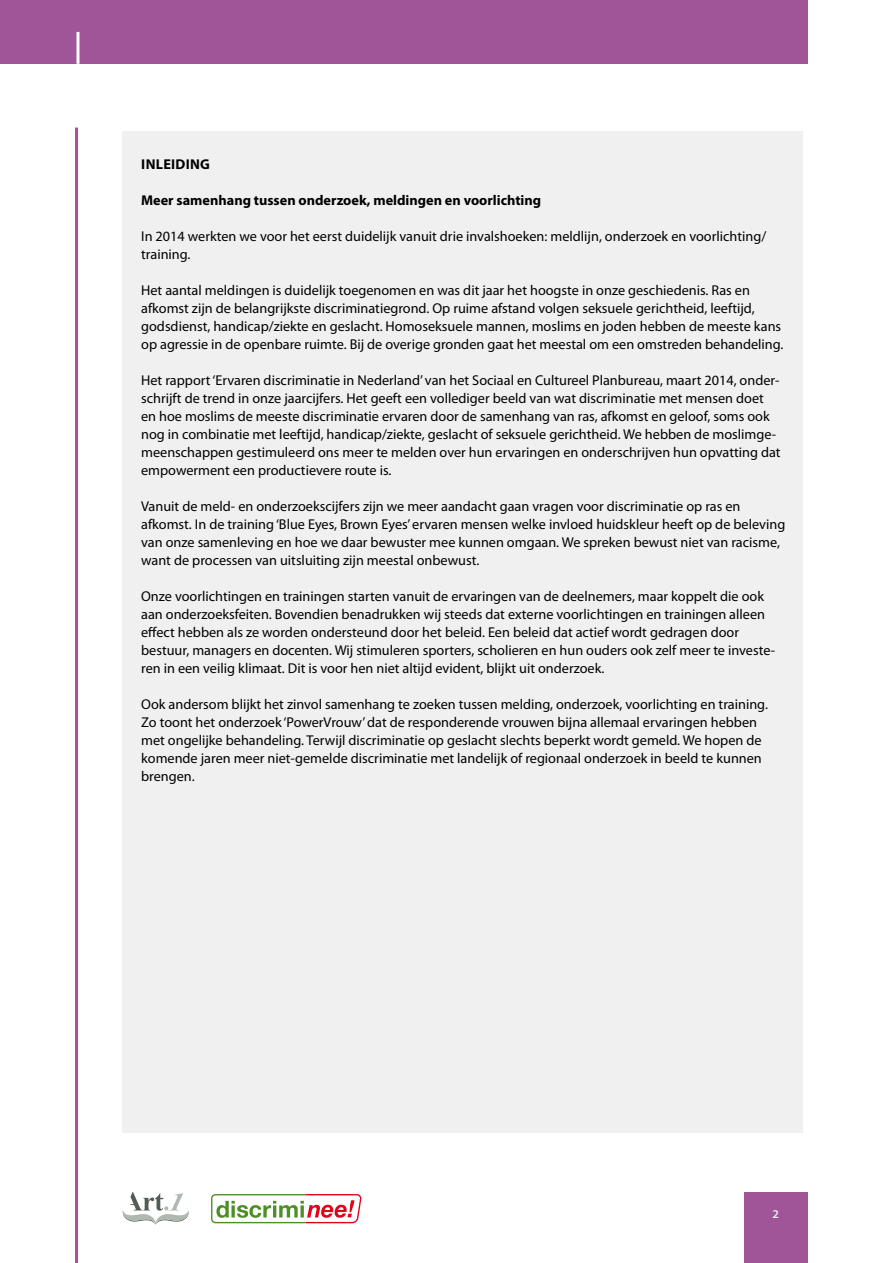
<style>
.page{position:relative;width:893px;height:1263px;background:#fff}
.page>*{position:absolute;margin:0;border:0;box-sizing:border-box;transform-origin:0 0}
.t1{font:14.25px/18px "Myriad Pro";color:#000}
.t2{font:700 14.25px "Myriad Pro";color:#000}
.t3{font:600 12px "Myriad Pro";color:#f0f0f1}
</style>
<div class="page">
<div style="left:0;top:0;width:808px;height:64px;background:#a05598"></div>
<hr style="left:75px;top:128px;width:3px;height:1135px;background:#a05598">
<hr style="left:76px;top:32px;width:3px;height:32px;background:#fff">
<div style="left:744px;top:1192px;width:64px;height:71px;background:#a05598"></div>
<svg style="left:123px;top:1192px;width:66px;height:33px"></svg>
<svg style="left:211px;top:1194px;width:151px;height:30px"></svg>
<div style="left:122px;top:131px;width:681px;height:1001px;background:#f0f0f1"></div>
<p class="t2" style="left:141px;top:154px;width:70px">Inleiding</p>
<p class="t2" style="left:141px;top:190px;width:402px">Meer samenhang tussen onderzoek, meldingen en voorlichting</p>
<p class="t1" style="left:141px;top:227px;width:627px">In 2014 werkten we voor het eerst duidelijk vanuit drie invalshoeken: meldlijn, onderzoek en voorlichting/ training.</p>
<p class="t1" style="left:141px;top:281px;width:644px">Het aantal meldingen is duidelijk toegenomen en was dit jaar het hoogste in onze geschiedenis. Ras en afkomst zijn de belangrijkste discriminatiegrond. Op ruime afstand volgen seksuele gerichtheid, leeftijd, godsdienst, handicap/ziekte en geslacht. Homoseksuele mannen, moslims en joden hebben de meeste kans op agressie in de openbare ruimte. Bij de overige gronden gaat het meestal om een omstreden behandeling.</p>
<p class="t1" style="left:141px;top:370px;width:641px">Het rapport ‘Ervaren discriminatie in Nederland’ van het Sociaal en Cultureel Planbureau, maart 2014, onder&shy;schrijft de trend in onze jaarcijfers. Het geeft een vollediger beeld van wat discriminatie met mensen doet en hoe moslims de meeste discriminatie ervaren door de samenhang van ras, afkomst en geloof, soms ook nog in combinatie met leeftijd, handicap/ziekte, geslacht of seksuele gerichtheid. We hebben de moslimge&shy;meenschappen gestimuleerd ons meer te melden over hun ervaringen en onderschrijven hun opvatting dat empowerment een productievere route is.</p>
<p class="t1" style="left:141px;top:496px;width:646px">Vanuit de meld- en onderzoekscijfers zijn we meer aandacht gaan vragen voor discriminatie op ras en afkomst. In de training ‘Blue Eyes, Brown Eyes’ ervaren mensen welke invloed huidskleur heeft op de beleving van onze samenleving en hoe we daar bewuster mee kunnen omgaan. We spreken bewust niet van racisme, want de processen van uitsluiting zijn meestal onbewust.</p>
<p class="t1" style="left:141px;top:586px;width:635px">Onze voorlichtingen en trainingen starten vanuit de ervaringen van de deelnemers, maar koppelt die ook aan onderzoeksfeiten. Bovendien benadrukken wij steeds dat externe voorlichtingen en trainingen alleen effect hebben als ze worden ondersteund door het beleid. Een beleid dat actief wordt gedragen door bestuur, managers en docenten. Wij stimuleren sporters, scholieren en hun ouders ook zelf meer te investe&shy;ren in een veilig klimaat. Dit is voor hen niet altijd evident, blijkt uit onderzoek.</p>
<p class="t1" style="left:141px;top:694px;width:628px">Ook andersom blijkt het zinvol samenhang te zoeken tussen melding, onderzoek, voorlichting en training.<br>Zo toont het onderzoek ‘PowerVrouw’ dat de responderende vrouwen bijna allemaal ervaringen hebben met ongelijke behandeling. Terwijl discriminatie op geslacht slechts beperkt wordt gemeld. We hopen de komende jaren meer niet-gemelde discriminatie met landelijk of regionaal onderzoek in beeld te kunnen brengen.</p>
<p class="t3" style="left:773px;top:1207px;width:8px">2</p>
</div>
